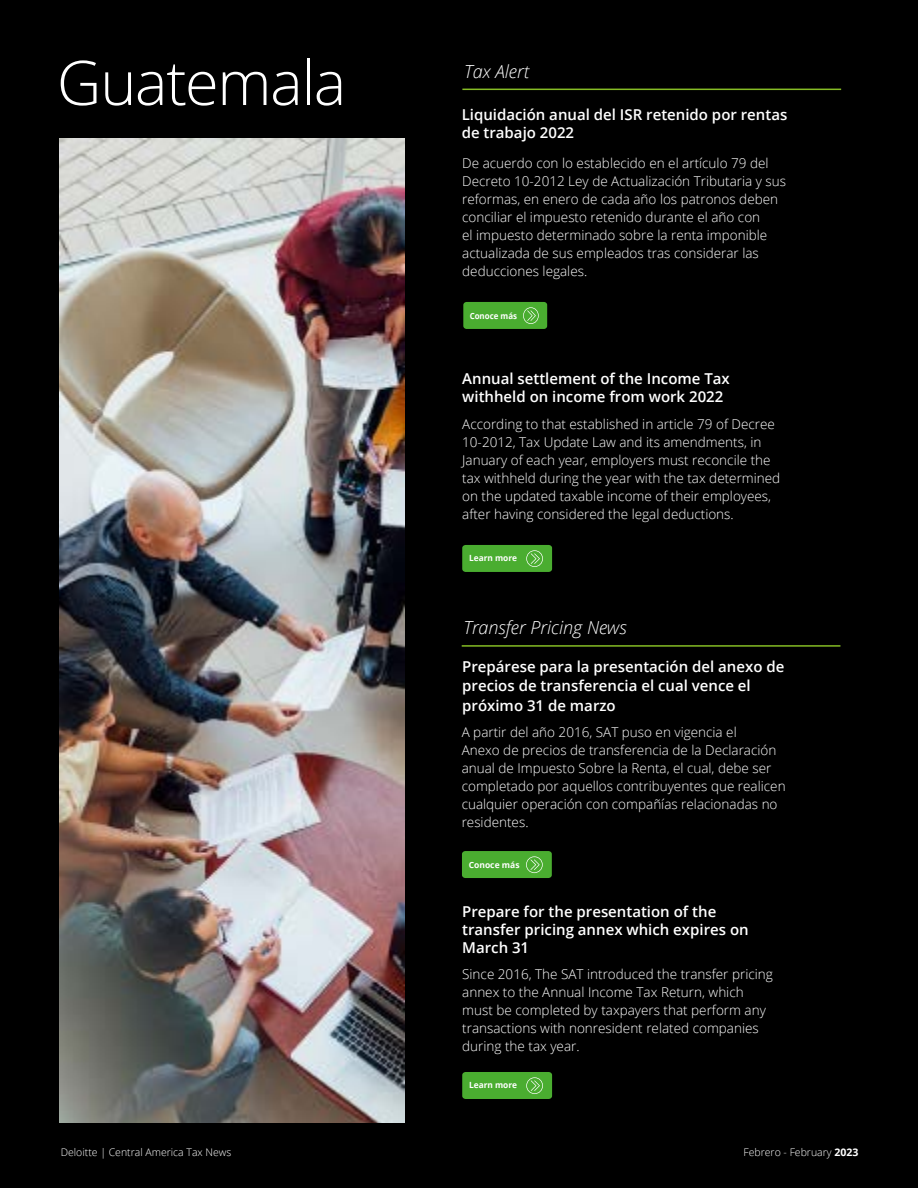
<style>
.page{position:relative;width:918px;height:1188px;background:#000}
.page>*{position:absolute;margin:0;border:0;box-sizing:border-box;transform-origin:0 0}
.t1{font:300 61.5px "Open Sans";letter-spacing:-.025em;color:#fff}
.t2{font:italic 300 18px "Open Sans";color:#fff}
.t3{font:600 15px/18px "Open Sans";color:#fff}
.t4{font:300 13.5px/18px "Open Sans";color:#fff}
.t5{font:300 10.5px "Open Sans";color:#fff}
.t6{font:700 8.55px "Open Sans";color:#fff}
.t7{font:700 8.55px "Open Sans";color:#fff;scale:.93 1}
.s1{font-weight:700}
</style>
<div class="page">
<div style="left:462px;top:545px;width:90px;height:27px;background:#4aad30;border-radius:3px"></div>
<svg style="left:526px;top:550px;width:17px;height:17px"></svg>
<div style="left:463px;top:302px;width:84px;height:27px;background:#4aad30;border-radius:3px"></div>
<svg style="left:523px;top:307px;width:16px;height:17px"></svg>
<hr style="left:462px;top:89px;width:379px;height:1px;background:#86bc25">
<img style="left:59px;top:139px;width:346px;height:984px">
<hr style="left:462px;top:645px;width:378px;height:2px;background:#86bc25">
<div style="left:462px;top:851px;width:90px;height:27px;background:#4aad30;border-radius:3px"></div>
<svg style="left:526px;top:856px;width:17px;height:17px"></svg>
<div style="left:462px;top:1072px;width:90px;height:27px;background:#4aad30;border-radius:3px"></div>
<svg style="left:526px;top:1077px;width:17px;height:17px"></svg>
<h1 class="t1" style="left:57px;top:41px;width:291px">Guatemala</h1>
<h2 class="t2" style="left:464px;top:59px;width:67px">Tax Alert</h2>
<p class="t3" style="left:462px;top:105px;width:327px">Liquidación anual del ISR retenido por rentas de trabajo 2022</p>
<p class="t4" style="left:462px;top:153px;width:325px">De acuerdo con lo establecido en el artículo 79 del Decreto 10-2012 Ley de Actualización Tributaria y sus reformas, en enero de cada año los patronos deben conciliar el impuesto retenido durante el año con<br>el impuesto determinado sobre la renta imponible actualizada de sus empleados tras considerar las deducciones legales.</p>
<p class="t7" style="left:470px;top:309px;width:53px">Conoce más</p>
<p class="t3" style="left:462px;top:369px;width:269px">Annual settlement of the Income Tax withheld on income from work 2022</p>
<p class="t4" style="left:462px;top:415px;width:320px">According to that established in article 79 of Decree 10-2012, Tax Update Law and its amendments, in January of each year, employers must reconcile the tax withheld during the year with the tax determined on the updated taxable income of their employees, after having considered the legal deductions.</p>
<p class="t6" style="left:469px;top:552px;width:50px">Learn more</p>
<h2 class="t2" style="left:463px;top:615px;width:165px">Transfer Pricing News</h2>
<p class="t3" style="left:462px;top:656px;width:324px;line-height:19.5px">Prepárese para la presentación del anexo de precios de transferencia el cual vence el próximo 31 de marzo</p>
<p class="t4" style="left:462px;top:723px;width:325px">A partir del año 2016, SAT puso en vigencia el<br>Anexo de precios de transferencia de la Declaración anual de Impuesto Sobre la Renta, el cual, debe ser completado por aquellos contribuyentes que realicen cualquier operación con compañías relacionadas no residentes.</p>
<p class="t6" style="left:469px;top:859px;width:52px">Conoce más</p>
<p class="t3" style="left:462px;top:902px;width:288px">Prepare for the presentation of the transfer pricing annex which expires on<br>March 31</p>
<p class="t4" style="left:462px;top:964px;width:312px">Since 2016, The SAT introduced the transfer pricing annex to the Annual Income Tax Return, which must be completed by taxpayers that perform any transactions with nonresident related companies during the tax year.</p>
<p class="t6" style="left:469px;top:1079px;width:50px">Learn more</p>
<p class="t5" style="left:61px;top:1145px;width:172px">Deloitte | Central America Tax News</p>
<p class="t5" style="left:743px;top:1145px;width:116px">Febrero - February <span class="s1">2023</span></p>
</div>
